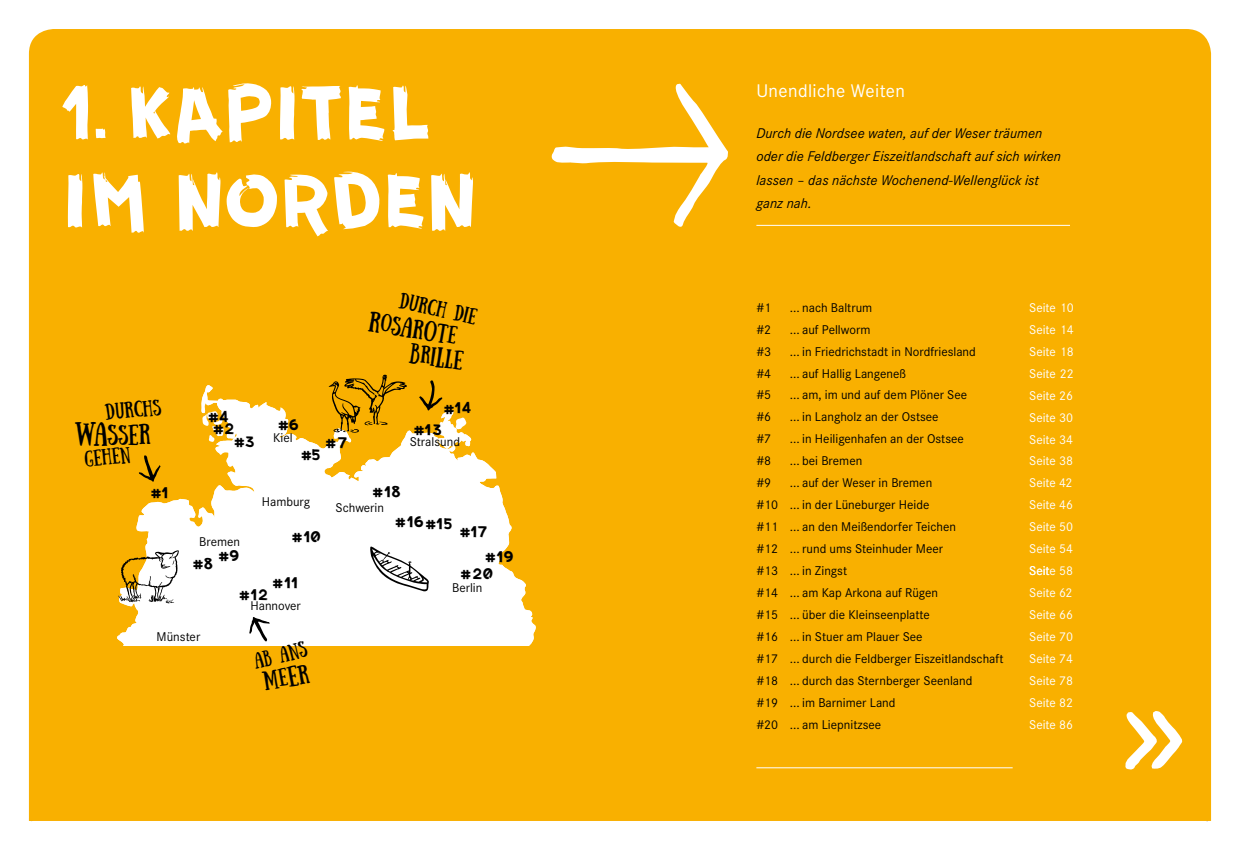
<style>
.page{position:relative;width:1240px;height:850px;background:#fff}
.page>*{position:absolute;margin:0;border:0;box-sizing:border-box;transform-origin:0 0}
.t1{font:102.38px/87.8px "GUERRILLA";color:#fff}
.t2{font:20.5px "Sunday";color:#000}
.t3{font:19px "Corporate S";letter-spacing:.02em;color:#fff}
.t4{font:19px "Sunday";color:#000}
.t5{font:17.5px/29.6px "GUERRILLA";color:#000}
.t6{font:16.12px "Sunday";color:#000}
.t7{font:italic 14.62px/23.4px "Corporate S";letter-spacing:.005em;color:#000}
.t8{font:13.12px/22px "Corporate S";color:#000}
.t9{font:13.12px/22px "Corporate S";color:#fff;text-align:justify}
.s1{font-size:84.88px}
.s2{font-size:17.5px}
.s3{font-size:19px}
.s4{font-size:20.5px}
.s5{font-size:23.88px}
.s6{font-size:19.75px}
</style>
<div class="page">
<div style="left:29px;top:29px;width:1182px;height:792px;background:#f9b000"></div>
<svg style="left:1119px;top:708px;width:67px;height:63px"></svg>
<hr style="left:756px;top:767px;width:256px;height:1px;background:#fff">
<hr style="left:756px;top:225px;width:314px;height:1px;background:#fff">
<div style="left:62px;top:320px;width:496px;height:325px;background:#f9b000"></div>
<svg style="left:71px;top:385px;width:483px;height:260px"></svg>
<svg style="left:201px;top:385px;width:40px;height:101px"></svg>
<svg style="left:370px;top:546px;width:59px;height:45px"></svg>
<svg style="left:329px;top:375px;width:78px;height:58px;background:#d09301"></svg>
<svg style="left:118px;top:550px;width:61px;height:53px"></svg>
<svg style="left:138px;top:455px;width:23px;height:27px"></svg>
<svg style="left:551px;top:82px;width:177px;height:149px;background:#f9bc28"></svg>
<svg style="left:249px;top:616px;width:21px;height:25px"></svg>
<svg style="left:418px;top:380px;width:24px;height:31px"></svg>
<h1 class="t1" style="left:62px;top:66px;width:425px"><span class="s1">1.</span> kapitel im norden</h1>
<p class="t6" style="left:402px;top:289px;width:80px;rotate:13deg">durch die</p>
<h2 class="t2" style="left:371px;top:307px;width:90px;rotate:10deg">r<span class="s2">o</span><span class="s3">s</span>a<span class="s3">r</span>o<span class="s3">t</span><span class="s2">e</span></h2>
<h3 class="t4" style="left:412px;top:340px;width:55px;rotate:8deg"><span class="s4">b</span><span class="s2">r</span>i<span class="s4">l</span>le</h3>
<p class="t6" style="left:104px;top:401px;width:58px;rotate:-6deg">Durchs</p>
<p class="t6" style="left:84px;top:448px;width:47px;rotate:-6deg">gehen</p>
<h2 class="t2" style="left:75px;top:421px;width:77px;rotate:-1deg"><span class="s5">wa</span>s<span class="s6">s</span>er</h2>
<h3 class="t5" style="left:208px;top:403px;width:22px">#4</h3>
<h3 class="t5" style="left:213px;top:415px;width:24px">#2</h3>
<h3 class="t5" style="left:234px;top:428px;width:22px">#3</h3>
<h3 class="t5" style="left:444px;top:394px;width:29px">#14</h3>
<h3 class="t5" style="left:278px;top:410px;width:23px">#6</h3>
<h3 class="t5" style="left:414px;top:415px;width:30px">#13</h3>
<p class="t8" style="left:273px;top:426px;width:21px">Kiel</p>
<p class="t8" style="left:410px;top:430px;width:52px">Stralsund</p>
<h3 class="t5" style="left:326px;top:429px;width:24px">#7</h3>
<h3 class="t5" style="left:301px;top:441px;width:21px">#5</h3>
<h3 class="t5" style="left:151px;top:479px;width:20px">#1</h3>
<p class="t8" style="left:199px;top:530px;width:42px">Bremen</p>
<p class="t8" style="left:262px;top:490px;width:50px">Hamburg</p>
<h3 class="t5" style="left:292px;top:522px;width:31px">#10</h3>
<h3 class="t5" style="left:395px;top:478px;width:31px;text-indent:-23px">#18 #16</h3>
<p class="t8" style="left:335px;top:496px;width:50px">Schwerin</p>
<h3 class="t5" style="left:426px;top:510px;width:29px">#15</h3>
<h3 class="t5" style="left:460px;top:518px;width:30px">#17</h3>
<h3 class="t5" style="left:219px;top:542px;width:23px">#9</h3>
<h3 class="t5" style="left:193px;top:550px;width:22px">#8</h3>
<h3 class="t5" style="left:273px;top:568px;width:28px">#11</h3>
<h3 class="t5" style="left:239px;top:581px;width:31px">#12</h3>
<p class="t8" style="left:250px;top:594px;width:52px">Hannover</p>
<h3 class="t5" style="left:485px;top:543px;width:30px">#19</h3>
<h3 class="t5" style="left:461px;top:559px;width:34px">#20</h3>
<p class="t8" style="left:452px;top:576px;width:32px">Berlin</p>
<p class="t8" style="left:157px;top:625px;width:45px">Münster</p>
<p class="t6" style="left:251px;top:650px;width:56px;rotate:-13deg">ab ans</p>
<h3 class="t5" style="left:250px;top:651px;width:33px">#30</h3>
<h3 class="t4" style="left:261px;top:669px;width:48px;rotate:-10deg">m<span class="s2">e</span><span class="s4">e</span>r</h3>
<p class="t8" style="left:248px;top:678px;width:36px">Kassel</p>
<h3 class="t3" style="left:756px;top:78px;width:150px">Unendliche Weiten</h3>
<p class="t7" style="left:756px;top:121px;width:306px">Durch die Nordsee waten, auf der Weser träumen oder die Feldberger Eiszeitlandschaft auf sich wirken lassen – das nächste Wochenend-Wellenglück ist ganz nah.</p>
<p class="t8" style="left:756px;top:296px;width:16px">#1</p>
<p class="t8" style="left:790px;top:296px;width:84px">... nach Baltrum</p>
<p class="t8" style="left:756px;top:318px;width:16px">#2</p>
<p class="t8" style="left:790px;top:318px;width:82px">... auf Pellworm</p>
<p class="t8" style="left:756px;top:340px;width:16px">#3</p>
<p class="t8" style="left:790px;top:340px;width:187px">... in Friedrichstadt in Nordfriesland</p>
<p class="t8" style="left:756px;top:362px;width:16px">#4</p>
<p class="t8" style="left:790px;top:362px;width:118px">... auf Hallig Langeneß</p>
<p class="t8" style="left:756px;top:384px;width:16px">#5</p>
<p class="t8" style="left:790px;top:384px;width:179px">... am, im und auf dem Plöner See</p>
<p class="t8" style="left:756px;top:405px;width:16px">#6</p>
<p class="t8" style="left:790px;top:405px;width:150px">... in Langholz an der Ostsee</p>
<p class="t8" style="left:756px;top:427px;width:16px">#7</p>
<p class="t8" style="left:790px;top:427px;width:175px">... in Heiligenhafen an der Ostsee</p>
<p class="t8" style="left:756px;top:449px;width:16px">#8</p>
<p class="t8" style="left:790px;top:449px;width:74px">... bei Bremen</p>
<p class="t8" style="left:756px;top:471px;width:16px">#9</p>
<p class="t8" style="left:756px;top:471px;width:249px;text-indent:34px">... auf der Weser in Bremen<br>#10 ... in der Lüneburger Heide<br>#11 ... an den Meißendorfer Teichen<br>#12 ... rund ums Steinhuder Meer<br>#13 ... in Zingst<br>#14 ... am Kap Arkona auf Rügen<br>#15 ... über die Kleinseenplatte<br>#16 ... in Stuer am Plauer See<br>#17 ... durch die Feldberger Eiszeitlandschaft #18 ... durch das Sternberger Seenland<br>#19 ... im Barnimer Land<br>#20 ... am Liepnitzsee</p>
<p class="t9" style="left:1029px;top:296px;width:46px">Seite 10<br>Seite 14<br>Seite 18<br>Seite 22<br>Seite 26<br>Seite 30<br>Seite 34<br>Seite 38<br>Seite 42<br>Seite 46<br>Seite 50<br>Seite 54<br>Seite 58<br>Seite 62<br>Seite 66<br>Seite 70<br>Seite 74<br>Seite 78<br>Seite 82<br>Seite 86</p>
</div>
